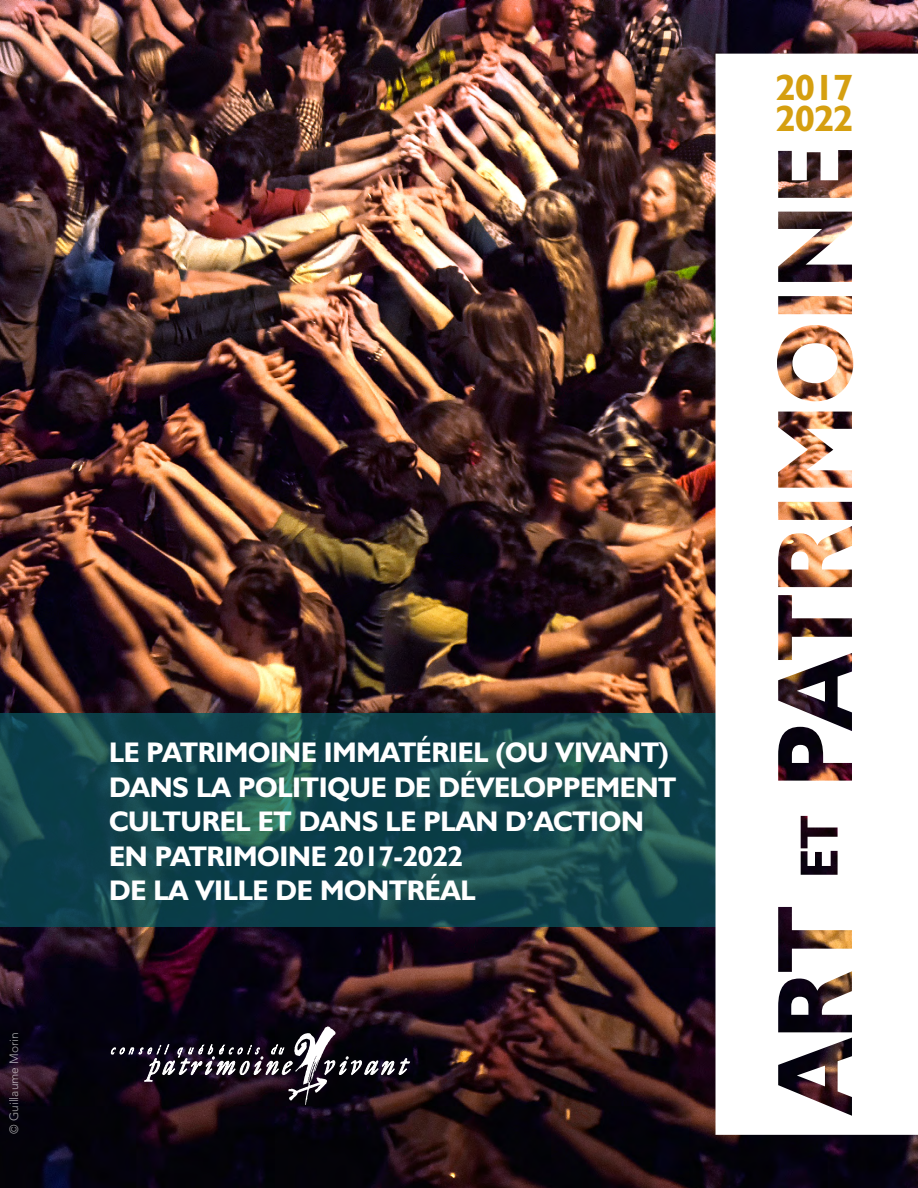
<style>
.page{position:relative;width:918px;height:1188px;background:#fff}
.page>*{position:absolute;margin:0;border:0;box-sizing:border-box;transform-origin:0 0}
.t1{font:700 36.75px "Humanist 521 BT";letter-spacing:-.01em;color:#d59f10}
.t2{font:700 28.5px/34.5px "Humanist 521 BT";letter-spacing:-.01em;color:#fff}
.t3{font:300 12px "Avenir";color:#fff}
</style>
<div class="page">
<img style="left:0;top:0;width:918px;height:1188px">
<svg style="left:0;top:713px;width:716px;height:214px;background:#13464c"></svg>
<svg style="left:111px;top:1026px;width:299px;height:79px;background:#2c252f"></svg>
<svg style="left:716px;top:54px;width:202px;height:1081px"></svg>
<p class="t1" style="left:776px;top:65px;width:79px">2017</p>
<p class="t1" style="left:776px;top:96px;width:79px">2022</p>
<p class="t3" style="left:7px;top:1134px;width:103px;rotate:-90deg">© Guillaume Morin</p>
<p class="t2" style="left:109px;top:735px;width:569px">LE PATRIMOINE IMMATÉRIEL (OU VIVANT)<br>DANS LA POLITIQUE DE DÉVELOPPEMENT<br>CULTUREL ET DANS LE PLAN D’ACTION</p>
<p class="t2" style="left:109px;top:838px;width:355px">EN PATRIMOINE 2017-2022</p>
<p class="t2" style="left:109px;top:873px;width:368px">DE LA VILLE DE MONTRÉAL</p>
</div>
